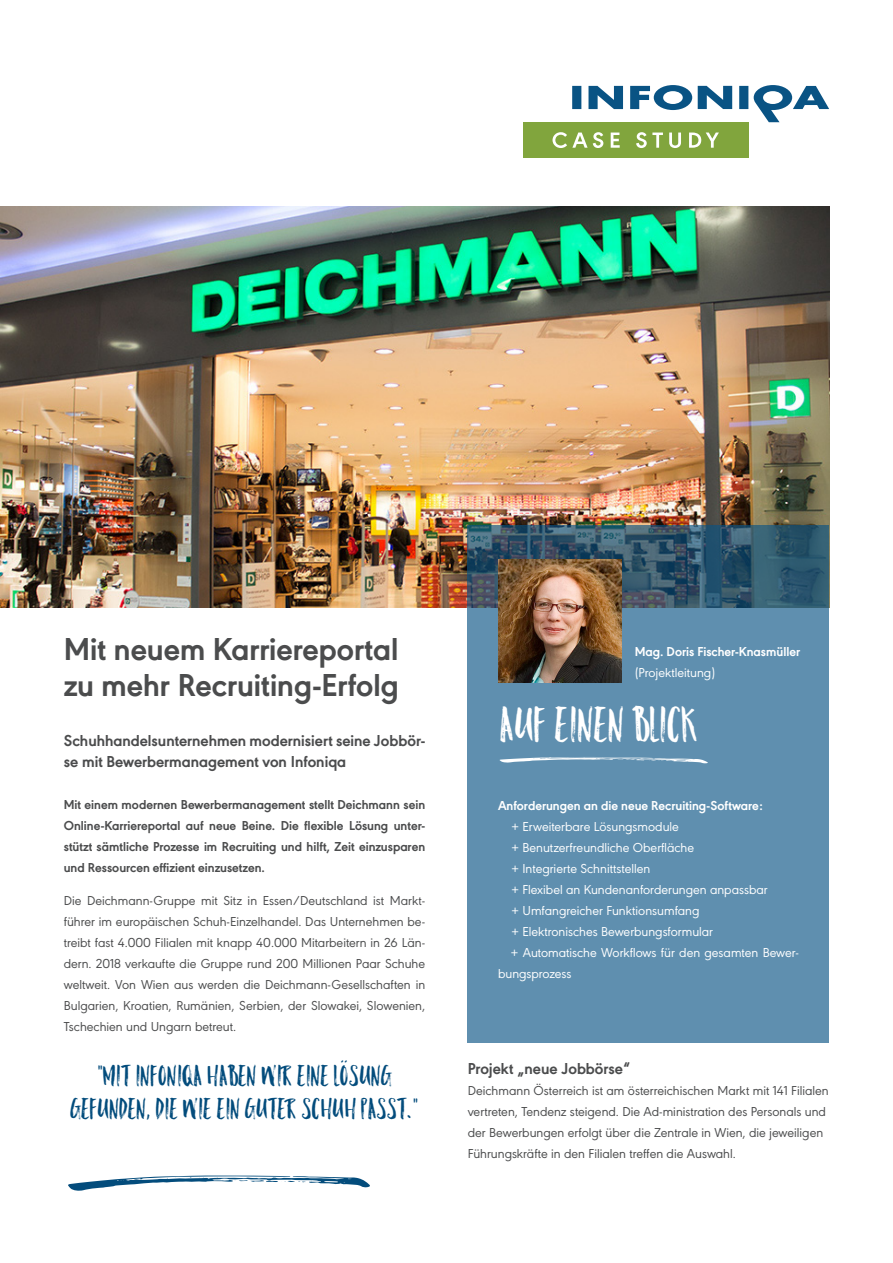
<style>
.page{position:relative;width:893px;height:1263px;background:#fff}
.page>*{position:absolute;margin:0;border:0;box-sizing:border-box;transform-origin:0 0}
.t1{font:45px "Hello Beautiful Marker";color:#fff}
.t2{font:700 33px "URW Geometric";color:#4b4c4d}
.t3{font:27px "Hello Beautiful Marker";color:#034c7c}
.t4{font:700 16.5px/21px "URW Geometric";color:#4b4c4d}
.t5{font:13.5px/21px "URW Geometric";color:#4b4c4d;text-align:justify}
.t6{font:13.5px/21px "URW Geometric";color:#fff}
.t7{font:700 13.5px/21px "URW Geometric";color:#4b4c4d;text-align:justify}
.t8{font:700 13.5px "URW Geometric";color:#fff}
</style>
<div class="page">
<img style="left:0;top:206px;width:829px;height:401px">
<svg style="left:468px;top:525px;width:361px;height:518px;background:#5886a5"></svg>
<svg style="left:572px;top:85px;width:257px;height:37px"></svg>
<div style="left:523px;top:122px;width:225px;height:36px;background:#81a53d"></div>
<svg style="left:552px;top:132px;width:167px;height:16px"></svg>
<img style="left:499px;top:559px;width:123px;height:123px">
<svg style="left:499px;top:757px;width:209px;height:6px"></svg>
<svg style="left:68px;top:1175px;width:302px;height:16px"></svg>
<p class="t2" style="left:64px;top:624px;width:336px">Mit neuem Karriereportal</p>
<p class="t2" style="left:64px;top:660px;width:336px">zu mehr Recruiting-Erfolg</p>
<p class="t4" style="left:64px;top:728px;width:363px">Schuhhandelsunternehmen modernisiert seine Jobbör&shy;se mit Bewerbermanagement von Infoniqa</p>
<p class="t7" style="left:64px;top:793px;width:363px">Mit einem modernen Bewerbermanagement stellt Deichmann sein Online-Karriereportal auf neue Beine. Die flexible Lösung unter&shy;stützt sämtliche Prozesse im Recruiting und hilft, Zeit einzusparen und Ressourcen effizient einzusetzen.</p>
<p class="t5" style="left:64px;top:889px;width:363px">Die Deichmann-Gruppe mit Sitz in Essen/Deutschland ist Markt&shy;führer im europäischen Schuh-Einzelhandel. Das Unternehmen be&shy;treibt fast 4.000 Filialen mit knapp 40.000 Mitarbeitern in 26 Län&shy;dern. 2018 verkaufte die Gruppe rund 200 Millionen Paar Schuhe weltweit. Von Wien aus werden die Deichmann-Gesellschaften in Bulgarien, Kroatien, Rumänien, Serbien, der Slowakei, Slowenien, Tschechien und Ungarn betreut.</p>
<p class="t3" style="left:97px;top:1059px;width:296px">"MIT INFONIQA HABEN WIR EINE LÖSUNG</p>
<p class="t3" style="left:71px;top:1092px;width:349px">GEFUNDEN, DIE WIE EIN GUTER SCHUH PASST.“</p>
<p class="t8" style="left:635px;top:641px;width:167px">Mag. Doris Fischer-Knasmüller</p>
<p class="t6" style="left:635px;top:661px;width:82px">(Projektleitung)</p>
<p class="t1" style="left:500px;top:697px;width:200px">AUF EINEN BLICK</p>
<p class="t8" style="left:498px;top:795px;width:266px">Anforderungen an die neue Recruiting-Software:</p>
<p class="t6" style="left:512px;top:815px;width:169px">+ Erweiterbare Lösungsmodule</p>
<p class="t6" style="left:512px;top:836px;width:184px">+ Benutzerfreundliche Oberfläche</p>
<p class="t6" style="left:512px;top:857px;width:140px">+ Integrierte Schnittstellen</p>
<p class="t6" style="left:512px;top:878px;width:258px">+ Flexibel an Kundenanforderungen anpassbar</p>
<p class="t6" style="left:512px;top:899px;width:189px">+ Umfangreicher Funktionsumfang</p>
<p class="t6" style="left:512px;top:920px;width:203px">+ Elektronisches Bewerbungsformular</p>
<p class="t6" style="left:498px;top:941px;width:302px;text-indent:13px">+ Automatische Workflows für den gesamten Bewer&shy;bungsprozess</p>
<p class="t4" style="left:468px;top:1057px;width:164px">Projekt „neue Jobbörse“</p>
<p class="t5" style="left:468px;top:1079px;width:362px;text-align:left">Deichmann Österreich ist am österreichischen Markt mit 141 Filialen vertreten, Tendenz steigend. Die Ad-ministration des Personals und der Bewerbungen erfolgt über die Zentrale in Wien, die jeweiligen Führungskräfte in den Filialen treffen die Auswahl.</p>
</div>
